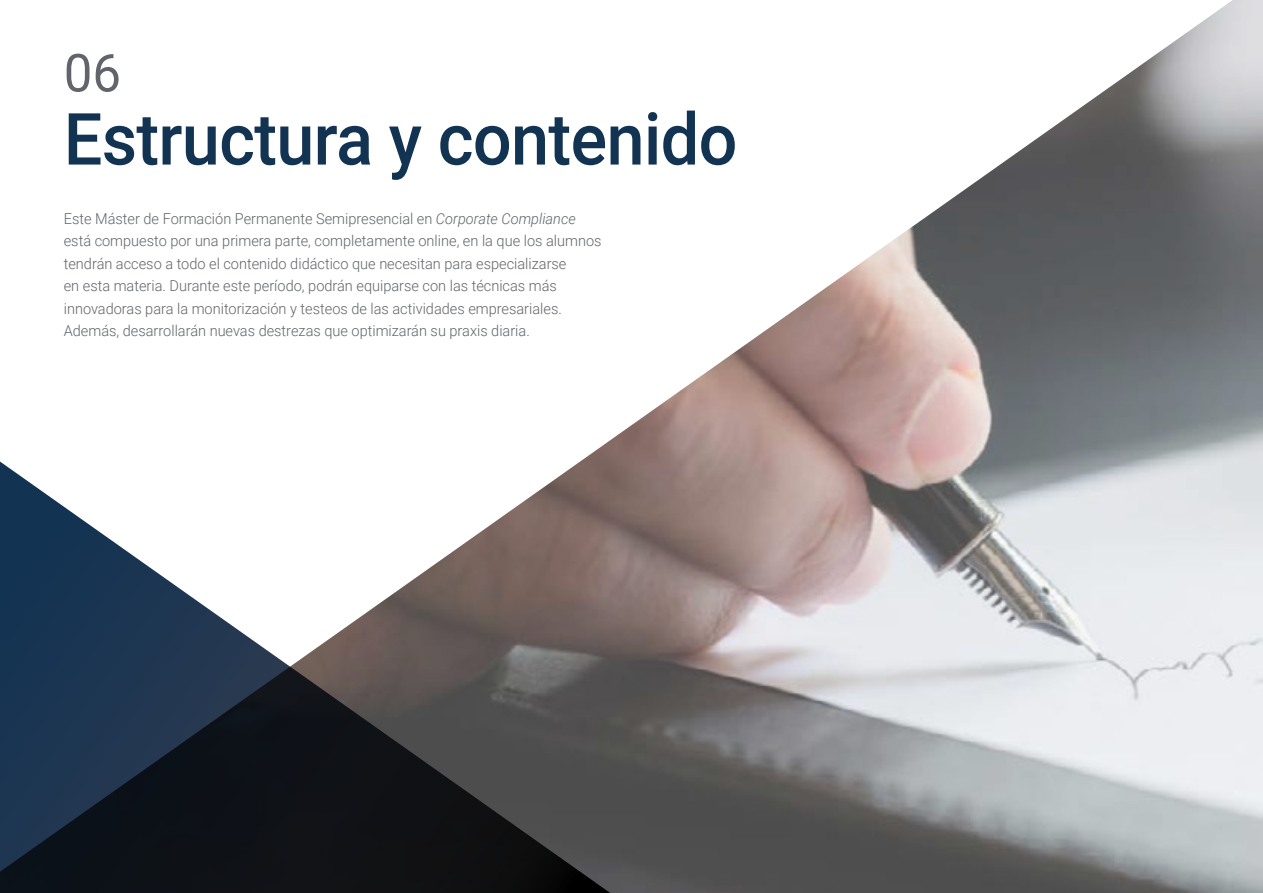
<style>
.page{position:relative;width:1263px;height:893px;background:#fff}
.page>*{position:absolute;margin:0;border:0;box-sizing:border-box;transform-origin:0 0}
.t1{font:500 72px "Roboto";letter-spacing:-.01em;color:#123352;scale:.95 1}
.t2{font:52.5px "Roboto";color:#61646a}
.t3{font:300 15px/22.5px "Roboto";color:#61646a}
.s1{font-style:italic}
</style>
<div class="page">
<img style="left:602px;top:0;width:661px;height:893px">
<svg style="left:0;top:446px;width:640px;height:447px"></svg>
<h2 class="t2" style="left:64px;top:36px;width:59px">06</h2>
<h1 class="t1" style="left:64px;top:89px;width:711px">Estructura y contenido</h1>
<p class="t3" style="left:64px;top:207px;width:539px">Este Máster de Formación Permanente Semipresencial en <span class="s1">Corporate Compliance </span>está compuesto por una primera parte, completamente online, en la que los alumnos tendrán acceso a todo el contenido didáctico que necesitan para especializarse<br>en esta materia. Durante este período, podrán equiparse con las técnicas más innovadoras para la monitorización y testeos de las actividades empresariales.<br>Además, desarrollarán nuevas destrezas que optimizarán su praxis diaria.</p>
</div>
